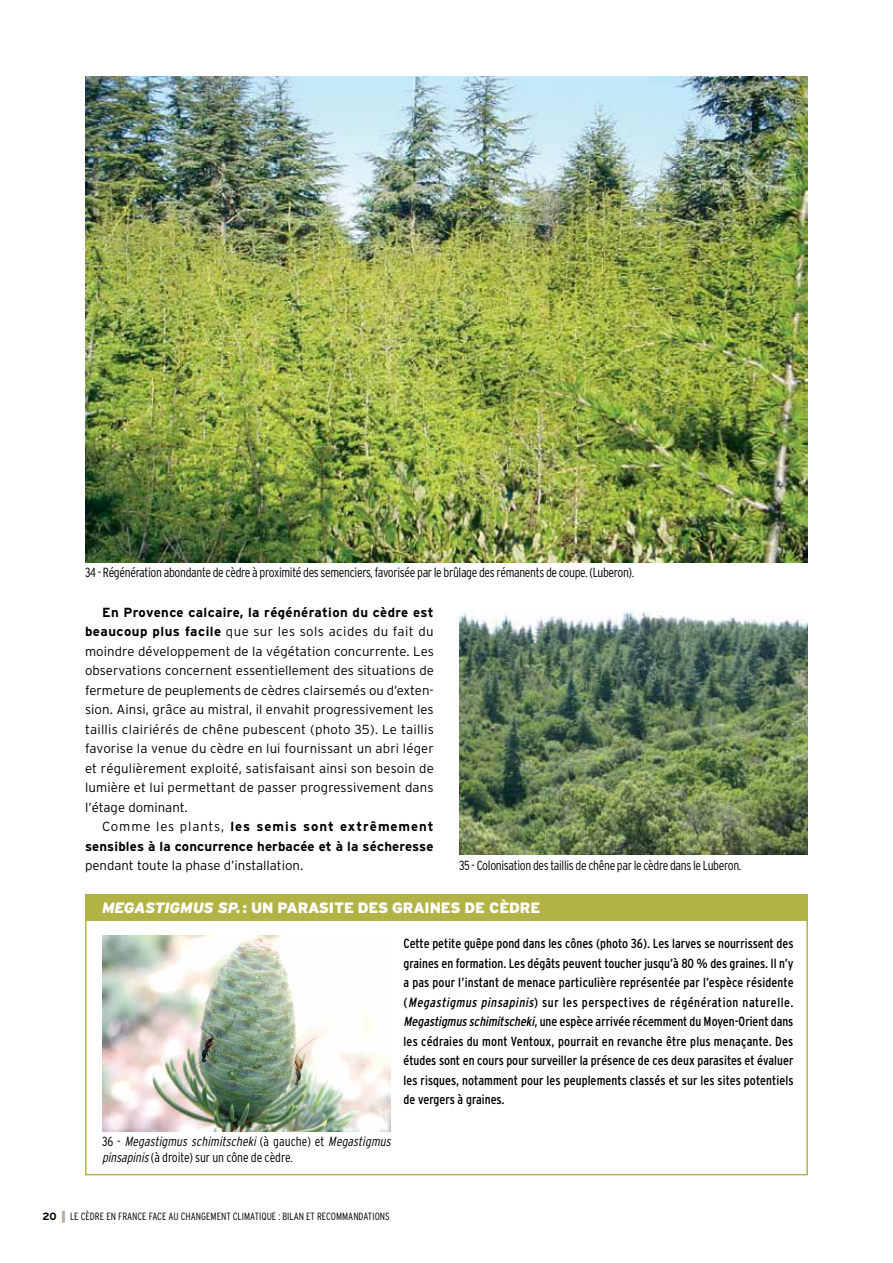
<style>
.page{position:relative;width:893px;height:1263px;background:#fff}
.page>*{position:absolute;margin:0;border:0;box-sizing:border-box;transform-origin:0 0}
.t1{font:900 15px "Interstate";letter-spacing:-.01em;color:#fff}
.t2{font:condensed 13.2px/19.5px "Interstate";letter-spacing:.005em;color:#000;text-align:justify}
.t3{font:300 13.2px/19.5px "Interstate";letter-spacing:.01em;color:#000;text-align:justify}
.t4{font:300 condensed 13.2px "Interstate";letter-spacing:-.025em;color:#000}
.t5{font:italic 300 condensed 13.2px/15.9px "Interstate";letter-spacing:.005em;color:#000}
.t6{font:700 13.2px/19.5px "Interstate";letter-spacing:.01em;color:#000;text-align:right}
.t7{font:300 condensed 10.5px "Interstate";color:#000}
.t8{font:700 10.5px "Interstate";color:#000}
.s1{font-weight:700}
.s2{font-weight:300}
.s3{font-style:italic}
.s4{font-style:normal}
</style>
<div class="page">
<svg style="left:62px;top:1211px;width:3px;height:11px"></svg>
<img style="left:459px;top:611px;width:349px;height:244px">
<img style="left:85px;top:77px;width:723px;height:485px">
<div style="left:85px;top:919px;width:723px;height:256px;border:2px solid #b2b347"></div>
<div style="left:85px;top:894px;width:723px;height:26px;background:#b2b347"></div>
<img style="left:102px;top:935px;width:289px;height:196px">
<p class="t4" style="left:85px;top:565px;width:551px">34 - Régénération abondante de cèdre à proximité des semenciers, favorisée par le brûlage des rémanents de coupe. (Luberon).</p>
<p class="t3" style="left:85px;top:602px;width:350px;text-indent:17px"><span class="s1">En Provence calcaire, la régénération du cèdre est beaucoup plus facile</span> que sur les sols acides du fait du moindre développement de la végétation concurrente. Les observations concernent essentiellement des situations de fermeture de peuplements de cèdres clairsemés ou d’exten&shy;sion. Ainsi, grâce au mistral, il envahit progressivement les taillis clairiérés de chêne pubescent (photo 35). Le taillis favorise la venue du cèdre en lui fournissant un abri léger et régulièrement exploité, satisfaisant ainsi son besoin de lumière et lui permettant de passer progressivement dans l’étage dominant.</p>
<p class="t6" style="left:85px;top:817px;width:350px"><span class="s2">Comme les plants,</span> les semis sont extrêmement sensibles à la concurrence herbacée et à la sécheresse</p>
<p class="t3" style="left:85px;top:855px;width:220px">pendant toute la phase d’installation.</p>
<p class="t4" style="left:459px;top:857px;width:284px">35 - Colonisation des taillis de chêne par le cèdre dans le Luberon.</p>
<p class="t1" style="left:102px;top:899px;width:440px"><span class="s3">MEGASTIGMUS SP.</span>: UN PARASITE DES GRAINES DE CÈDRE</p>
<p class="t5" style="left:102px;top:1133px;width:290px"><span class="s4">36 -</span> Megastigmus schimitscheki <span class="s4">(à gauche) et</span> Megastigmus pinsapinis <span class="s4">(à droite) sur un cône de cèdre.</span></p>
<p class="t2" style="left:404px;top:934px;width:392px">Cette petite guêpe pond dans les cônes (photo 36). Les larves se nourrissent des graines en formation. Les dégâts peuvent toucher jusqu’à 80 % des graines. Il n’y a pas pour l’instant de menace particulière représentée par l’espèce résidente (<span class="s3">Megastigmus pinsapinis</span>) sur les perspectives de régénération naturelle.<br><span class="s3">Megastigmus schimitscheki</span>, une espèce arrivée récemment du Moyen-Orient dans les cédraies du mont Ventoux, pourrait en revanche être plus menaçante. Des études sont en cours pour surveiller la présence de ces deux parasites et évaluer les risques, notamment pour les peuplements classés et sur les sites potentiels de vergers à graines.</p>
<p class="t7" style="left:70px;top:1211px;width:321px">LE CÈDRE EN FRANCE FACE AU CHANGEMENT CLIMATIQUE : BILAN ET RECOMMANDATIONS</p>
<p class="t8" style="left:50px;top:1211px;width:6px">1</p>
<p class="t7" style="left:67px;top:1211px;width:321px">LE CÈDRE EN FRANCE FACE AU CHANGEMENT CLIMATIQUE : BILAN ET RECOMMANDATIONS</p>
<p class="t8" style="left:43px;top:1211px;width:16px">20</p>
</div>
